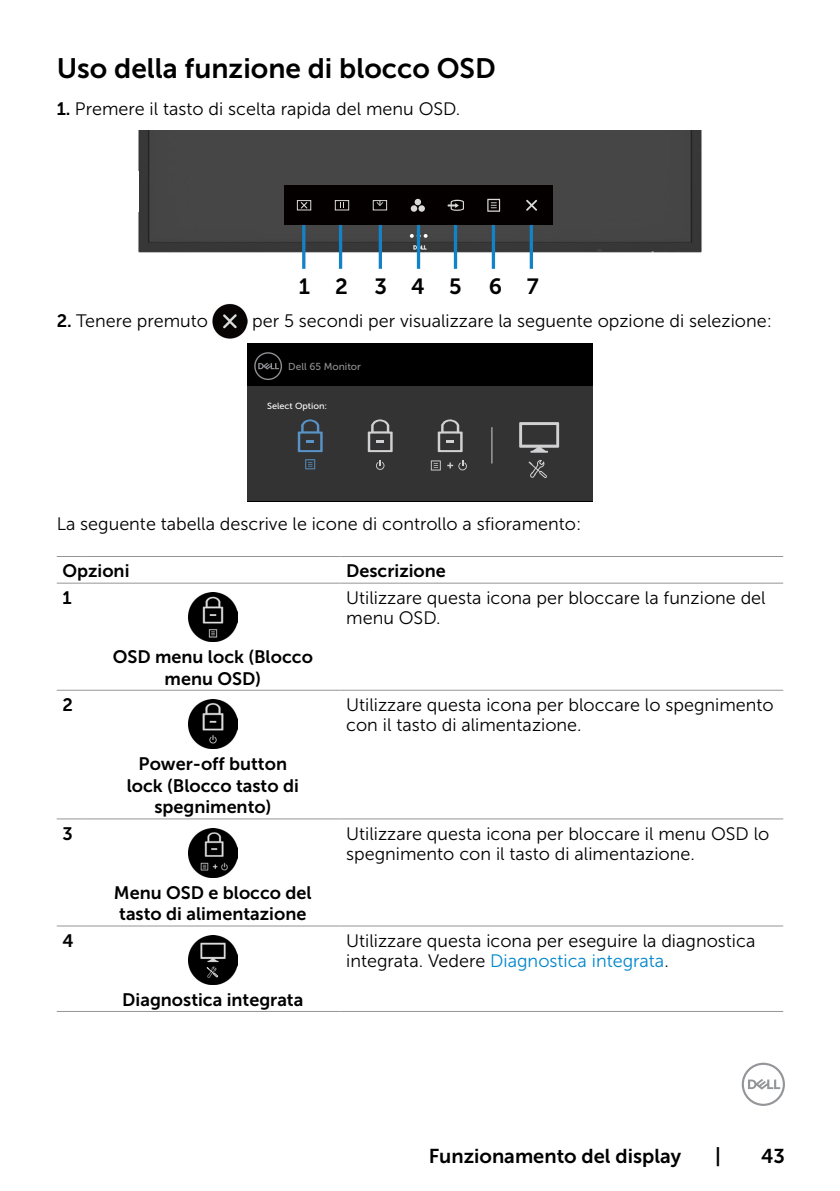
<style>
.page{position:relative;width:840px;height:1191px;background:#fff}
.page>*{position:absolute;margin:0;border:0;box-sizing:border-box;transform-origin:0 0}
.t1{font:28px "Museo Sans For Dell 700";color:#000}
.t2{font:22px "Museo Sans For Dell 700";letter-spacing:1.12em;color:#030000}
.t3{font:20px "Museo Sans For Dell 700";color:#000}
.t4{font:18px/20px "Museo Sans For Dell 300";color:#000}
.t5{font:18px/21.6px "Museo Sans For Dell 700";color:#000;text-align:center}
.t6{font:10px "Museo Sans For Dell 500";color:#8f9093}
.t7{font:8.8px "Museo Sans For Dell 500";color:#fff}
.s1{font-family:"Museo Sans For Dell 700"}
.s2{color:#0087cb}
</style>
<div class="page">
<svg style="left:741px;top:1062px;width:43px;height:44px"></svg>
<img style="left:138px;top:131px;width:564px;height:130px">
<svg style="left:409px;top:234px;width:18px;height:4px"></svg>
<hr style="left:302px;top:225px;width:3px;height:44px;background:#1283c6">
<hr style="left:339px;top:225px;width:3px;height:44px;background:#1283c6">
<svg style="left:378px;top:225px;width:4px;height:44px"></svg>
<svg style="left:416px;top:225px;width:4px;height:44px"></svg>
<svg style="left:453px;top:225px;width:4px;height:44px"></svg>
<svg style="left:491px;top:225px;width:4px;height:44px"></svg>
<hr style="left:529px;top:225px;width:3px;height:44px;background:#1283c6">
<div style="left:284px;top:186px;width:268px;height:39px;background:#040000"></div>
<svg style="left:487px;top:199px;width:13px;height:13px"></svg>
<svg style="left:447px;top:200px;width:17px;height:11px"></svg>
<div style="left:414px;top:199px;width:7px;height:6px;background:#d9d9d9;border-radius:50%"></div>
<div style="left:410px;top:205px;width:7px;height:7px;background:#d9d9d9;border-radius:50%"></div>
<div style="left:418px;top:205px;width:6px;height:7px;background:#d9d9d9;border-radius:50%"></div>
<svg style="left:526px;top:200px;width:11px;height:11px"></svg>
<div style="left:372px;top:200px;width:15px;height:10px;border:1px solid #d9d9d9"></div>
<svg style="left:376px;top:201px;width:7px;height:5px"></svg>
<div style="left:335px;top:200px;width:14px;height:10px;border:1px solid #d9d9d9"></div>
<svg style="left:300px;top:202px;width:7px;height:6px"></svg>
<div style="left:297px;top:200px;width:14px;height:10px;border:1px solid #d9d9d9"></div>
<img style="left:213px;top:304px;width:34px;height:34px">
<div style="left:247px;top:343px;width:345px;height:158px;background:#000"></div>
<div style="left:247px;top:387px;width:345px;height:114px;background:#343334"></div>
<svg style="left:254px;top:352px;width:28px;height:28px"></svg>
<svg style="left:305px;top:459px;width:10px;height:10px"></svg>
<svg style="left:297px;top:419px;width:25px;height:33px"></svg>
<svg style="left:367px;top:419px;width:25px;height:33px"></svg>
<svg style="left:437px;top:419px;width:25px;height:33px"></svg>
<svg style="left:376px;top:460px;width:8px;height:10px"></svg>
<svg style="left:430px;top:460px;width:10px;height:10px"></svg>
<svg style="left:447px;top:460px;width:19px;height:10px"></svg>
<hr style="left:491px;top:427px;width:1px;height:36px;background:#d0d1d2">
<svg style="left:519px;top:422px;width:40px;height:56px"></svg>
<svg style="left:57px;top:556px;width:28px;height:1px"></svg>
<hr style="left:85px;top:556px;width:255px;height:1px;background:#939598">
<svg style="left:57px;top:583px;width:28px;height:1px"></svg>
<hr style="left:85px;top:583px;width:255px;height:1px;background:#939598">
<hr style="left:340px;top:556px;width:442px;height:1px;background:#939598">
<hr style="left:340px;top:583px;width:442px;height:1px;background:#939598">
<svg style="left:57px;top:690px;width:28px;height:1px"></svg>
<hr style="left:85px;top:690px;width:255px;height:1px;background:#939598">
<hr style="left:340px;top:690px;width:442px;height:1px;background:#939598">
<svg style="left:57px;top:818px;width:28px;height:1px"></svg>
<hr style="left:85px;top:818px;width:255px;height:1px;background:#939598">
<hr style="left:340px;top:818px;width:442px;height:1px;background:#939598">
<svg style="left:57px;top:925px;width:28px;height:1px"></svg>
<svg style="left:57px;top:1011px;width:28px;height:1px"></svg>
<hr style="left:85px;top:925px;width:255px;height:1px;background:#939598">
<hr style="left:85px;top:1011px;width:255px;height:1px;background:#939598">
<hr style="left:340px;top:925px;width:442px;height:1px;background:#939598">
<hr style="left:340px;top:1011px;width:442px;height:1px;background:#939598">
<img style="left:188px;top:592px;width:49px;height:49px">
<img style="left:188px;top:699px;width:49px;height:49px">
<img style="left:188px;top:828px;width:49px;height:49px">
<img style="left:188px;top:935px;width:49px;height:49px">
<svg style="left:206px;top:966px;width:12px;height:11px"></svg>
<h1 class="t1" style="left:57px;top:52px;width:440px">Uso della funzione di blocco OSD</h1>
<p class="t4" style="left:57px;top:99px;width:405px"><span class="s1">1.</span> Premere il tasto di scelta rapida del menu OSD.</p>
<p class="t2" style="left:299px;top:274px;width:241px">12345 67</p>
<p class="t4" style="left:57px;top:311px;width:153px"><span class="s1">2.</span> Tenere premuto</p>
<p class="t4" style="left:252px;top:311px;width:521px">per 5 secondi per visualizzare la seguente opzione di selezione:</p>
<p class="t6" style="left:288px;top:361px;width:74px">Dell 65 Monitor</p>
<p class="t7" style="left:267px;top:401px;width:62px">Select Option:</p>
<p class="t4" style="left:57px;top:514px;width:526px">La seguente tabella descrive le icone di controllo a sfioramento:</p>
<p class="t5" style="left:62px;top:560px;width:69px">Opzioni</p>
<p class="t5" style="left:346px;top:560px;width:101px">Descrizione</p>
<p class="t5" style="left:62px;top:587px;width:11px">1</p>
<p class="t4" style="left:346px;top:588px;width:421px">Utilizzare questa icona per bloccare la funzione del menu OSD.</p>
<p class="t5" style="left:113px;top:646px;width:201px">OSD menu lock (Blocco menu OSD)</p>
<p class="t5" style="left:62px;top:694px;width:12px">2</p>
<p class="t4" style="left:346px;top:695px;width:429px">Utilizzare questa icona per bloccare lo spegnimento con il tasto di alimentazione.</p>
<p class="t5" style="left:127px;top:753px;width:173px">Power-off button lock (Blocco tasto di spegnimento)</p>
<p class="t5" style="left:62px;top:823px;width:12px">3</p>
<p class="t4" style="left:346px;top:823px;width:424px">Utilizzare questa icona per bloccare il menu OSD lo spegnimento con il tasto di alimentazione.</p>
<p class="t5" style="left:114px;top:881px;width:199px;text-align:left">Menu OSD e blocco del tasto di alimentazione</p>
<p class="t5" style="left:62px;top:930px;width:13px">4</p>
<p class="t4" style="left:346px;top:931px;width:410px">Utilizzare questa icona per eseguire la diagnostica integrata. Vedere <span class="s2">Diagnostica integrata</span>.</p>
<p class="t5" style="left:122px;top:988px;width:182px">Diagnostica integrata</p>
<p class="t3" style="left:428px;top:1144px;width:254px">Funzionamento del display</p>
<p class="t3" style="left:714px;top:1144px;width:7px">|</p>
<p class="t3" style="left:760px;top:1144px;width:25px">43</p>
</div>
